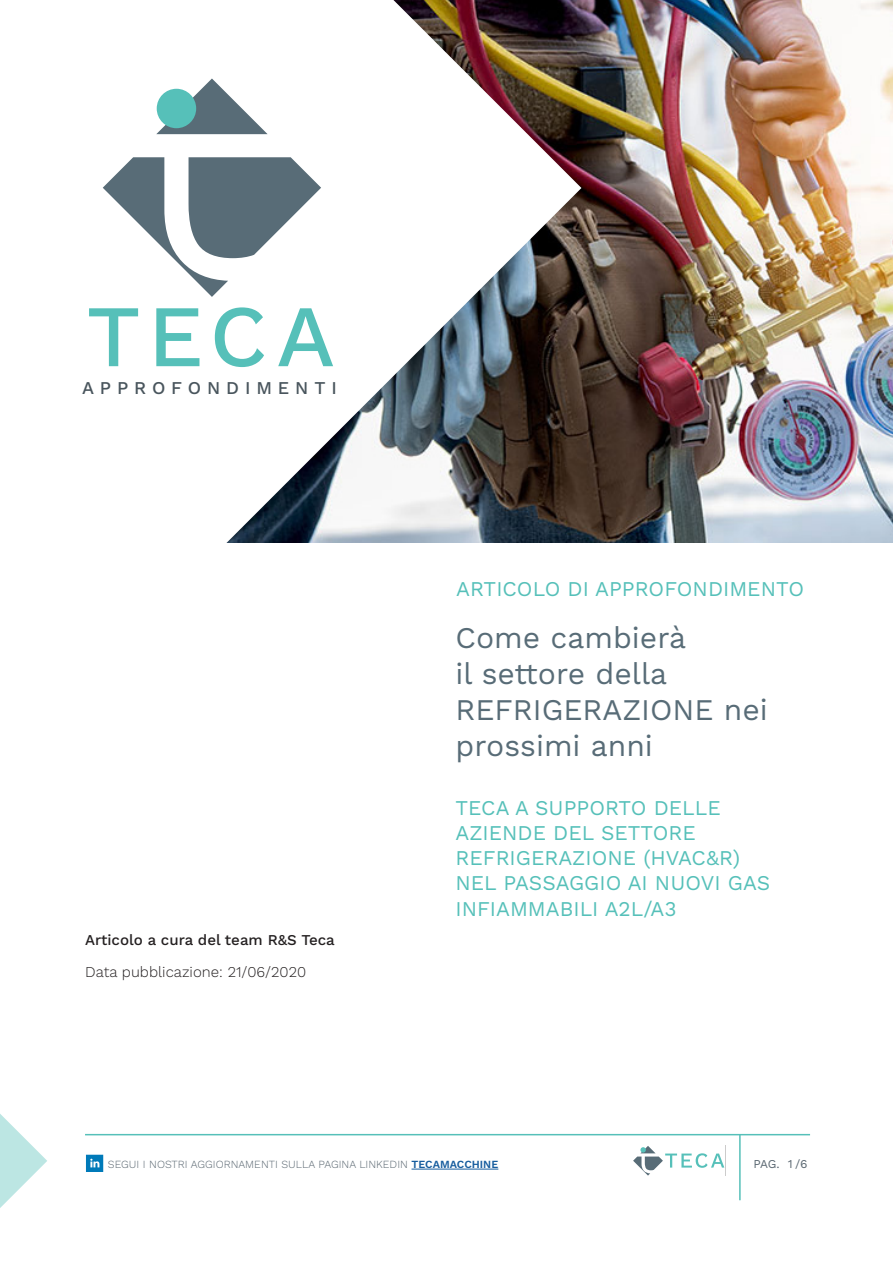
<style>
.page{position:relative;width:893px;height:1263px;background:#fff}
.page>*{position:absolute;margin:0;border:0;box-sizing:border-box;transform-origin:0 0}
.t1{font:30px/36px "Work Sans";color:#586c77}
.t2{font:21px/25.2px "Work Sans";color:#56c0b9}
.t3{font:500 18px "Work Sans";letter-spacing:.325em;color:#49555d}
.t4{font:300 15px "Work Sans";color:#231f20}
.t5{font:500 15px "Work Sans";color:#231f20}
.t6{font:12px "Work Sans";color:#5a6771}
.t7{font:300 10.95px "Work Sans";color:#5a6771}
.s1{font-weight:600;color:#175d9e}
</style>
<div class="page">
<hr style="left:411px;top:1169px;width:87px;height:1px;background:#175d9e">
<svg style="left:86px;top:1155px;width:17px;height:17px"></svg>
<hr style="left:85px;top:1134px;width:725px;height:1px;background:#56c0b9">
<hr style="left:739px;top:1135px;width:2px;height:65px;background:#56c0b9">
<svg style="left:0;top:1114px;width:47px;height:94px"></svg>
<svg style="left:633px;top:1146px;width:92px;height:30px"></svg>
<img style="left:581px;top:0;width:312px;height:542px">
<img style="left:226px;top:0;width:355px;height:543px">
<svg style="left:109px;top:73px;width:224px;height:294px"></svg>
<svg style="left:102px;top:73px;width:225px;height:229px"></svg>
<svg style="left:156px;top:78px;width:112px;height:56px"></svg>
<div style="left:157px;top:89px;width:39px;height:39px;background:#56c0b9;border-radius:50%"></div>
<svg style="left:103px;top:157px;width:218px;height:140px"></svg>
<svg style="left:89px;top:308px;width:49px;height:58px"></svg>
<svg style="left:156px;top:308px;width:43px;height:58px"></svg>
<svg style="left:278px;top:308px;width:55px;height:58px"></svg>
<svg style="left:215px;top:307px;width:49px;height:60px"></svg>
<p class="t3" style="left:82px;top:378px;width:256px">APPROFONDIMENTI</p>
<p class="t5" style="left:85px;top:931px;width:251px">Articolo a cura del team R&amp;S Teca</p>
<p class="t4" style="left:85px;top:963px;width:222px">Data pubblicazione: 21/06/2020</p>
<p class="t2" style="left:456px;top:577px;width:349px">ARTICOLO DI APPROFONDIMENTO</p>
<h1 class="t1" style="left:455px;top:621px;width:314px">Come cambierà<br>il settore della<br>REFRIGERAZIONE nei prossimi anni</h1>
<p class="t2" style="left:455px;top:796px;width:316px">TECA A SUPPORTO DELLE<br>AZIENDE DEL SETTORE<br>REFRIGERAZIONE (HVAC&amp;R)<br>NEL PASSAGGIO AI NUOVI GAS<br>INFIAMMABILI A2L/A3</p>
<p class="t7" style="left:108px;top:1158px;width:392px">SEGUI I NOSTRI AGGIORNAMENTI SULLA PAGINA LINKEDIN <span class="s1">TECAMACCHINE</span></p>
<p class="t6" style="left:753px;top:1156px;width:56px">PAG. 1 /6</p>
</div>
